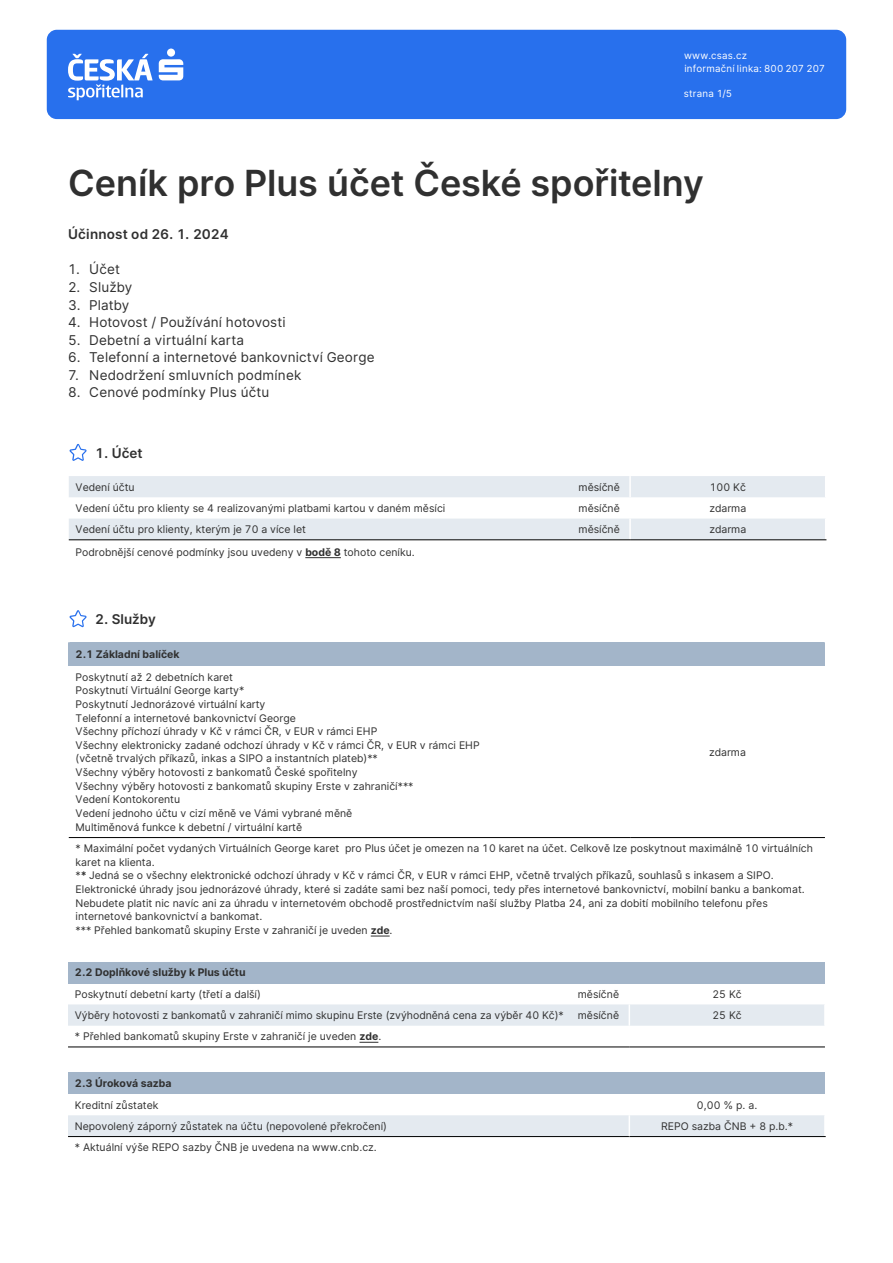
<style>
.page{position:relative;width:893px;height:1263px;background:#fff}
.page>*{position:absolute;margin:0;border:0;box-sizing:border-box;transform-origin:0 0}
.t1{font:600 36px "Inter";color:#303030}
.t2{font:13.5px "Inter";letter-spacing:.01em;color:#303030}
.t3{font:600 13.5px "Inter";color:#303030}
.t4{font:10.5px/13.6px "Inter";color:#303030}
.t5{font:700 10.5px "Inter";color:#303030}
.t6{font:9.75px/12.8px "Inter";letter-spacing:.025em;color:#fff}
.s1{font-weight:700}
</style>
<div class="page">
<div style="left:47px;top:30px;width:799px;height:89px;background:#2870ed;border-radius:10px"></div>
<svg style="left:159px;top:59px;width:24px;height:21px"></svg>
<div style="left:167px;top:49px;width:8px;height:8px;background:#fff;border-radius:50%"></div>
<svg style="left:68px;top:54px;width:85px;height:46px"></svg>
<svg style="left:69px;top:476px;width:756px;height:63px;fill:#e4eaf0"></svg>
<hr style="left:629px;top:476px;width:2px;height:21px;background:#fff">
<hr style="left:629px;top:519px;width:2px;height:20px;background:#fff">
<hr style="left:69px;top:539px;width:561px;height:1px;background:#000">
<hr style="left:630px;top:539px;width:196px;height:1px;background:#000">
<svg style="left:69px;top:444px;width:18px;height:17px"></svg>
<hr style="left:305px;top:557px;width:36px;height:1px;background:#303030">
<div style="left:69px;top:642px;width:756px;height:24px;background:#a3b5c9"></div>
<hr style="left:69px;top:837px;width:561px;height:1px;background:#000">
<hr style="left:630px;top:837px;width:195px;height:1px;background:#000">
<svg style="left:69px;top:610px;width:18px;height:17px"></svg>
<svg style="left:371px;top:935px;width:19px;height:1px"></svg>
<div style="left:68px;top:962px;width:757px;height:21px;background:#a3b5c9"></div>
<hr style="left:68px;top:1046px;width:561px;height:1px;background:#000">
<hr style="left:629px;top:1046px;width:196px;height:1px;background:#000">
<div style="left:68px;top:1004px;width:756px;height:22px;background:#e4eaf0"></div>
<svg style="left:359px;top:1042px;width:19px;height:1px"></svg>
<div style="left:68px;top:1073px;width:757px;height:21px;background:#a3b5c9"></div>
<hr style="left:68px;top:1136px;width:561px;height:1px;background:#000">
<hr style="left:629px;top:1136px;width:197px;height:1px;background:#000">
<div style="left:68px;top:1115px;width:756px;height:21px;background:#e4eaf0"></div>
<p class="t6" style="left:684px;top:49px;width:143px">www.csas.cz<br>informační linka: 800 207 207</p>
<p class="t6" style="left:684px;top:87px;width:50px">strana 1/5</p>
<h1 class="t1" style="left:68px;top:156px;width:637px">Ceník pro Plus účet České spořitelny</h1>
<p class="t3" style="left:68px;top:224px;width:162px">Účinnost od 26. 1. 2024</p>
<p class="t2" style="left:68px;top:260px;width:53px">1. Účet</p>
<p class="t2" style="left:68px;top:277px;width:66px">2. Služby</p>
<p class="t2" style="left:68px;top:295px;width:63px">3. Platby</p>
<p class="t2" style="left:68px;top:312px;width:219px">4. Hotovost / Používání hotovosti</p>
<p class="t2" style="left:68px;top:330px;width:178px">5. Debetní a virtuální karta</p>
<p class="t2" style="left:68px;top:347px;width:308px">6. Telefonní a internetové bankovnictví George</p>
<p class="t2" style="left:68px;top:365px;width:235px">7. Nedodržení smluvních podmínek</p>
<p class="t2" style="left:68px;top:383px;width:203px">8. Cenové podmínky Plus účtu</p>
<p class="t3" style="left:95px;top:443px;width:49px">1. Účet</p>
<p class="t4" style="left:76px;top:480px;width:61px">Vedení účtu</p>
<p class="t4" style="left:578px;top:480px;width:43px">měsíčně</p>
<p class="t4" style="left:710px;top:480px;width:38px">100 Kč</p>
<p class="t4" style="left:76px;top:501px;width:371px">Vedení účtu pro klienty se 4 realizovanými platbami kartou v daném měsíci</p>
<p class="t4" style="left:578px;top:501px;width:43px">měsíčně</p>
<p class="t4" style="left:709px;top:501px;width:38px">zdarma</p>
<p class="t4" style="left:76px;top:522px;width:232px">Vedení účtu pro klienty, kterým je 70 a více let</p>
<p class="t4" style="left:578px;top:522px;width:43px">měsíčně</p>
<p class="t4" style="left:709px;top:522px;width:38px">zdarma</p>
<p class="t4" style="left:76px;top:545px;width:341px">Podrobnější cenové podmínky jsou uvedeny v <span class="s1">bodě 8</span> tohoto ceníku.</p>
<p class="t3" style="left:95px;top:609px;width:62px">2. Služby</p>
<p class="t5" style="left:76px;top:646px;width:106px">2.1 Základní balíček</p>
<p class="t4" style="left:76px;top:670px;width:406px">Poskytnutí až 2 debetních karet<br>Poskytnutí Virtuální George karty*<br>Poskytnutí Jednorázové virtuální karty<br>Telefonní a internetové bankovnictví George<br>Všechny příchozí úhrady v Kč v rámci ČR, v EUR v rámci EHP<br>Všechny elektronicky zadané odchozí úhrady v Kč v rámci ČR, v EUR v rámci EHP (včetně trvalých příkazů, inkas a SIPO a instantních plateb)**<br>Všechny výběry hotovosti z bankomatů České spořitelny<br>Všechny výběry hotovosti z bankomatů skupiny Erste v zahraničí***<br>Vedení Kontokorentu<br>Vedení jednoho účtu v cizí měně ve Vámi vybrané měně<br>Multiměnová funkce k debetní / virtuální kartě</p>
<p class="t4" style="left:709px;top:745px;width:38px">zdarma</p>
<p class="t4" style="left:76px;top:841px;width:739px">* Maximální počet vydaných Virtuálních George karet pro Plus účet je omezen na 10 karet na účet. Celkově lze poskytnout maximálně 10 virtuálních karet na klienta.<br>*<span class="s1">*</span> Jedná se o všechny elektronické odchozí úhrady v Kč v rámci ČR, v EUR v rámci EHP, včetně trvalých příkazů, souhlasů s inkasem a SIPO.<br>Elektronické úhrady jsou jednorázové úhrady, které si zadáte sami bez naší pomoci, tedy přes internetové bankovnictví, mobilní banku a bankomat.<br>Nebudete platit nic navíc ani za úhradu v internetovém obchodě prostřednictvím naší služby Platba 24, ani za dobití mobilního telefonu přes internetové bankovnictví a bankomat.<br>*** Přehled bankomatů skupiny Erste v zahraničí je uveden <span class="s1">zde</span>.</p>
<p class="t5" style="left:75px;top:965px;width:172px">2.2 Doplňkové služby k Plus účtu</p>
<p class="t4" style="left:75px;top:987px;width:188px">Poskytnutí debetní karty (třetí a další)</p>
<p class="t4" style="left:578px;top:987px;width:43px">měsíčně</p>
<p class="t4" style="left:712px;top:987px;width:31px">25 Kč</p>
<p class="t4" style="left:75px;top:1008px;width:491px">Výběry hotovosti z bankomatů v zahraničí mimo skupinu Erste (zvýhodněná cena za výběr 40 Kč)*</p>
<p class="t4" style="left:578px;top:1008px;width:43px">měsíčně</p>
<p class="t4" style="left:712px;top:1008px;width:31px">25 Kč</p>
<p class="t4" style="left:75px;top:1029px;width:308px">* Přehled bankomatů skupiny Erste v zahraničí je uveden <span class="s1">zde</span>.</p>
<p class="t5" style="left:75px;top:1075px;width:98px">2.3 Úroková sazba</p>
<p class="t4" style="left:75px;top:1097px;width:85px">Kreditní zůstatek</p>
<p class="t4" style="left:697px;top:1097px;width:62px">0,00 % p. a.</p>
<p class="t4" style="left:75px;top:1119px;width:314px">Nepovolený záporný zůstatek na účtu (nepovolené překročení)</p>
<p class="t4" style="left:661px;top:1119px;width:133px">REPO sazba ČNB + 8 p.b.*</p>
<p class="t4" style="left:75px;top:1140px;width:304px">* Aktuální výše REPO sazby ČNB je uvedena na www.cnb.cz.</p>
</div>
